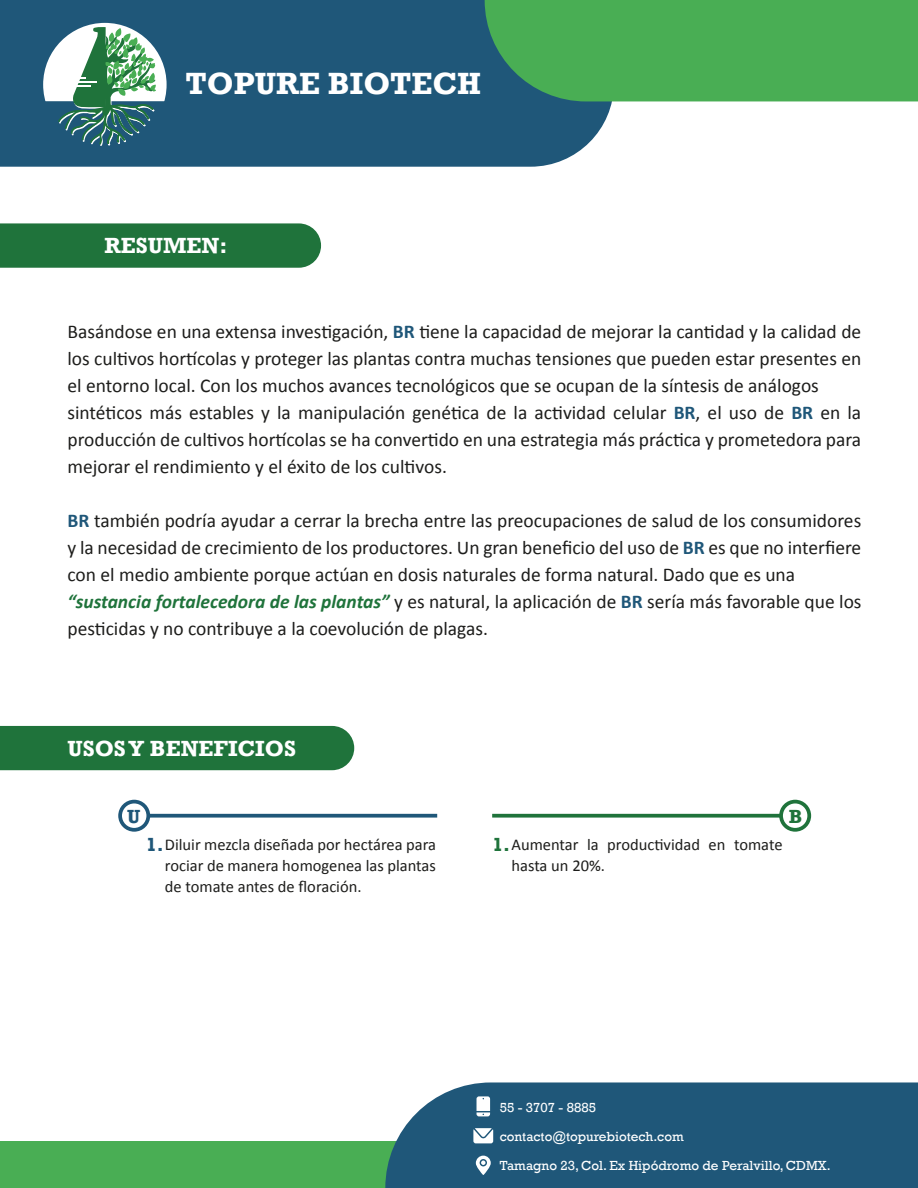
<style>
.page{position:relative;width:918px;height:1188px;background:#fff}
.page>*{position:absolute;margin:0;border:0;box-sizing:border-box;transform-origin:0 0}
.t1{font:700 31.5px "Rockwell";color:#fff}
.t2{font:700 22.5px "Rockwell";color:#fff}
.t3{font:19.5px/27px "Calibri";color:#1d1d1b}
.t4{font:700 19.5px "Rockwell";color:#1f5779}
.t5{font:700 19.5px "Rockwell";color:#1f733b}
.t6{font:16.5px/21px "Calibri";color:#1d1d1b}
.t7{font:13.5px/29px "Rockwell";color:#fff}
.s1{font-weight:700;color:#1f5779}
.s2{font-weight:700;font-style:italic;color:#1f733b}
</style>
<div class="page">
<div style="left:0;top:0;width:614px;height:167px;background:#1f5779"></div>
<div style="left:40px;top:20px;width:130px;height:129px;border:3px solid #1f5779;border-radius:50%"></div>
<svg style="left:44px;top:26px;width:122px;height:122px"></svg>
<hr style="left:77px;top:81px;width:20px;height:2px;background:#fff">
<hr style="left:66px;top:77px;width:20px;height:2px;background:#fff">
<div style="left:485px;top:0;width:433px;height:101px;background:#49ae54"></div>
<div style="left:0;top:1142px;width:459px;height:46px;background:#49ae54"></div>
<div style="left:385px;top:1082px;width:533px;height:106px;background:#1f5779"></div>
<svg style="left:477px;top:1096px;width:13px;height:20px"></svg>
<svg style="left:473px;top:1128px;width:20px;height:15px"></svg>
<svg style="left:476px;top:1156px;width:15px;height:19px"></svg>
<div style="left:0;top:223px;width:321px;height:45px;background:#1f733b"></div>
<div style="left:0;top:726px;width:354px;height:44px;background:#1f733b"></div>
<svg style="left:150px;top:814px;width:287px;height:4px"></svg>
<svg style="left:118px;top:800px;width:32px;height:32px"></svg>
<svg style="left:492px;top:814px;width:287px;height:4px"></svg>
<svg style="left:779px;top:800px;width:32px;height:32px"></svg>
<h1 class="t1" style="left:186px;top:64px;width:297px">TOPURE BIOTECH</h1>
<p class="t2" style="left:105px;top:232px;width:124px">RESUMEN:</p>
<p class="t3" style="left:68px;top:317px;width:795px">Basándose en una extensa investigación, <span class="s1">BR</span> tiene la capacidad de mejorar la cantidad y la calidad de los cultivos hortícolas y proteger las plantas contra muchas tensiones que pueden estar presentes en el entorno local. Con los muchos avances tecnológicos que se ocupan de la síntesis de análogos sintéticos más estables y la manipulación genética de la actividad celular <span class="s1">BR</span>, el uso de <span class="s1">BR</span> en la producción de cultivos hortícolas se ha convertido en una estrategia más práctica y prometedora para mejorar el rendimiento y el éxito de los cultivos.</p>
<p class="t3" style="left:68px;top:506px;width:796px"><span class="s1">BR</span> también podría ayudar a cerrar la brecha entre las preocupaciones de salud de los consumidores y la necesidad de crecimiento de los productores. Un gran beneficio del uso de <span class="s1">BR</span> es que no interfiere con el medio ambiente porque actúan en dosis naturales de forma natural. Dado que es una <span class="s2">“sustancia fortalecedora de las plantas”</span> y es natural, la aplicación de <span class="s1">BR</span> sería más favorable que los pesticidas y no contribuye a la coevolución de plagas.</p>
<p class="t2" style="left:68px;top:735px;width:230px">USOS Y BENEFICIOS</p>
<p class="t4" style="left:127px;top:805px;width:15px">U</p>
<p class="t5" style="left:789px;top:805px;width:15px">B</p>
<p class="t4" style="left:146px;top:833px;width:19px">1.</p>
<p class="t5" style="left:492px;top:833px;width:19px">1.</p>
<p class="t6" style="left:165px;top:834px;width:273px;text-align:justify">Diluir mezcla diseñada por hectárea para rociar de manera homogenea las plantas de tomate antes de floración.</p>
<p class="t6" style="left:512px;top:834px;width:273px">Aumentar la productividad en tomate hasta un 20%.</p>
<p class="t7" style="left:500px;top:1093px;width:332px">55 - 3707 - 8885<br>contacto@topurebiotech.com<br>Tamagno 23, Col. Ex Hipódromo de Peralvillo, CDMX.</p>
</div>
